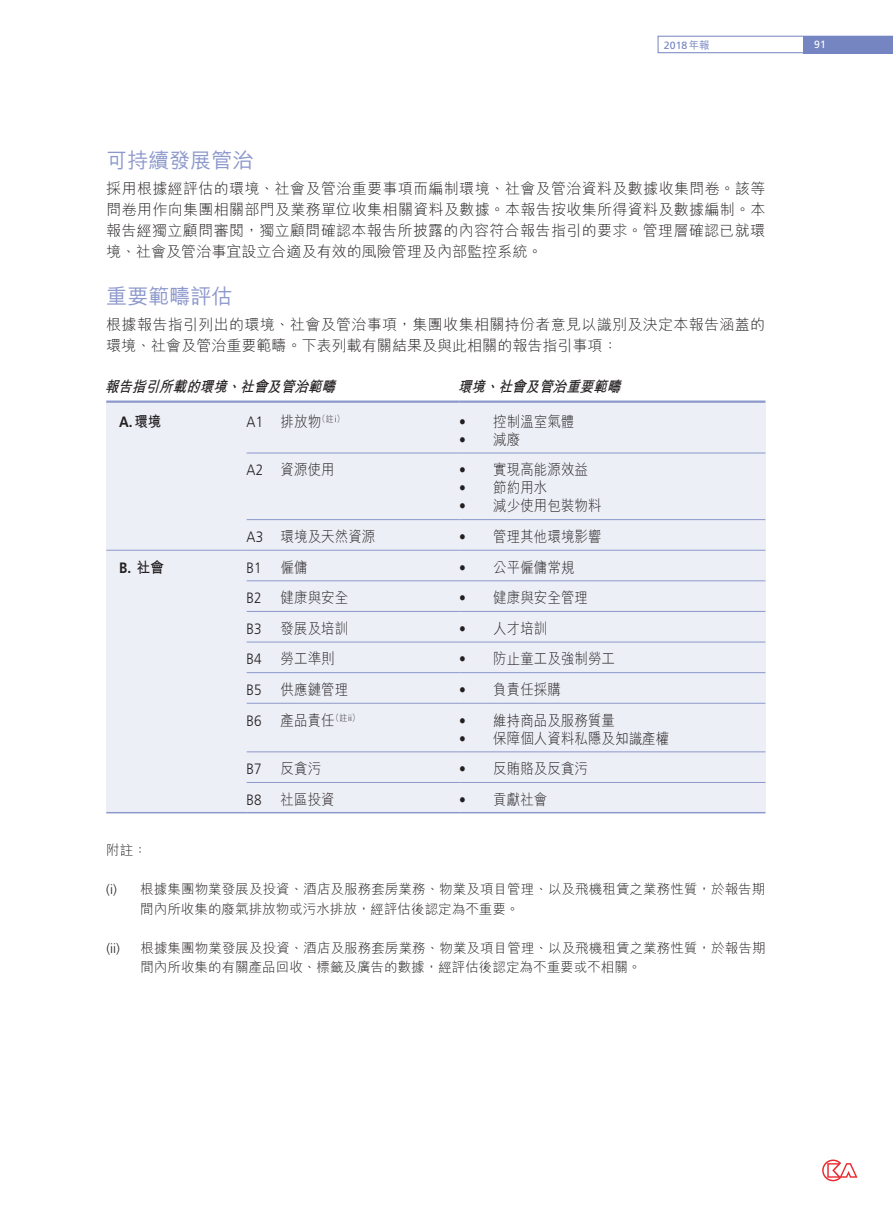
<style>
.page{position:relative;width:893px;height:1212px;background:#fff}
.page>*{position:absolute;margin:0;border:0;box-sizing:border-box;transform-origin:0 0}
.t1{font:500 21px "M Hei HK";letter-spacing:.005em;color:#8d98cc}
.t2{font:300 15px "M Hei HK";letter-spacing:.005em;color:#231f20;scale:.9 1}
.t3{font:300 15px/21px "M Hei HK";letter-spacing:.005em;color:#231f20;text-align:justify}
.t4{font:300 15px/21px "M Hei HK";letter-spacing:.025em;color:#231f20}
.t5{font:italic 700 15px "M Hei HK";color:#231f20;scale:.9 1}
.t6{font:300 15px "Frutiger";letter-spacing:.005em;color:#231f20;scale:.9 1}
.t7{font:700 15px "Frutiger";color:#231f20;scale:.9 1}
.t8{font:300 13.5px/19.5px "M Hei HK";letter-spacing:.005em;color:#231f20}
.t9{font:10.5px "Frutiger";color:#7585c1}
.t10{font:10.5px "Frutiger";color:#fff}
.s1{font-family:"M Hei HK";font-weight:500}
.s2{font-family:"M Hei HK"}
.s3{font-family:"Frutiger"}
</style>
<div class="page">
<svg style="left:822px;top:1159px;width:35px;height:22px"></svg>
<div style="left:803px;top:36px;width:90px;height:17px;background:#7585c1"></div>
<div style="left:658px;top:36px;width:235px;height:17px;border:1px solid #7585c1"></div>
<div style="left:106px;top:402px;width:659px;height:411px;background:#edeff7"></div>
<hr style="left:106px;top:400px;width:353px;height:3px;background:#8d98cc">
<hr style="left:459px;top:400px;width:306px;height:3px;background:#8d98cc">
<hr style="left:247px;top:453px;width:212px;height:1px;background:#8d98cc">
<hr style="left:459px;top:453px;width:306px;height:1px;background:#8d98cc">
<hr style="left:247px;top:519px;width:212px;height:1px;background:#8d98cc">
<hr style="left:459px;top:519px;width:306px;height:1px;background:#8d98cc">
<hr style="left:106px;top:550px;width:141px;height:1px;background:#8d98cc">
<hr style="left:247px;top:550px;width:212px;height:1px;background:#8d98cc">
<hr style="left:459px;top:550px;width:306px;height:1px;background:#8d98cc">
<hr style="left:247px;top:580px;width:212px;height:1px;background:#8d98cc">
<hr style="left:459px;top:580px;width:306px;height:1px;background:#8d98cc">
<hr style="left:247px;top:611px;width:212px;height:1px;background:#8d98cc">
<hr style="left:459px;top:611px;width:306px;height:1px;background:#8d98cc">
<hr style="left:247px;top:642px;width:212px;height:1px;background:#8d98cc">
<hr style="left:459px;top:642px;width:306px;height:1px;background:#8d98cc">
<hr style="left:247px;top:672px;width:212px;height:1px;background:#8d98cc">
<hr style="left:459px;top:672px;width:306px;height:1px;background:#8d98cc">
<hr style="left:247px;top:703px;width:212px;height:1px;background:#8d98cc">
<hr style="left:459px;top:703px;width:306px;height:1px;background:#8d98cc">
<hr style="left:247px;top:751px;width:212px;height:1px;background:#8d98cc">
<hr style="left:459px;top:751px;width:306px;height:1px;background:#8d98cc">
<hr style="left:247px;top:782px;width:212px;height:1px;background:#8d98cc">
<hr style="left:459px;top:782px;width:306px;height:1px;background:#8d98cc">
<hr style="left:106px;top:812px;width:141px;height:1px;background:#8d98cc">
<hr style="left:247px;top:812px;width:212px;height:1px;background:#8d98cc">
<hr style="left:459px;top:812px;width:306px;height:1px;background:#8d98cc">
<p class="t9" style="left:664px;top:39px;width:47px">2018<span class="s1">年報</span></p>
<p class="t10" style="left:814px;top:38px;width:13px">91</p>
<h1 class="t1" style="left:106px;top:145px;width:149px">可持續發展管治</h1>
<p class="t3" style="left:106px;top:177px;width:661px">採用根據經評估的環境、社會及管治重要事項而編制環境、社會及管治資料及數據收集問卷。該等問卷用作向集團相關部門及業務單位收集相關資料及數據。本報告按收集所得資料及數據編制。本報告經獨立顧問審閱，獨立顧問確認本報告所披露的內容符合報告指引的要求。管理層確認已就環境、社會及管治事宜設立合適及有效的風險管理及內部監控系統。</p>
<h1 class="t1" style="left:106px;top:281px;width:128px">重要範疇評估</h1>
<p class="t4" style="left:106px;top:314px;width:661px">根據報告指引列出的環境、社會及管治事項，集團收集相關持份者意見以識別及決定本報告涵蓋的環境、社會及管治重要範疇。下表列載有關結果及與此相關的報告指引事項：</p>
<p class="t5" style="left:105px;top:375px;width:263px">報告指引所載的環境、社會及管治範疇</p>
<p class="t5" style="left:458px;top:375px;width:188px">環境、社會及管治重要範疇</p>
<p class="t7" style="left:119px;top:413px;width:49px">A.<span class="s2">環境</span></p>
<p class="t2" style="left:247px;top:411px;width:110px"><span class="s3">A1</span> 排放物<sup>（註</sup><sup>i</sup><sup>）</sup></p>
<p class="t2" style="left:459px;top:411px;width:130px"><span class="s3">•</span> 控制溫室氣體</p>
<p class="t2" style="left:459px;top:429px;width:69px"><span class="s3">•</span> 減廢</p>
<p class="t2" style="left:247px;top:459px;width:99px"><span class="s3">A2</span> 資源使用</p>
<p class="t2" style="left:459px;top:459px;width:145px"><span class="s3">•</span> 實現高能源效益</p>
<p class="t2" style="left:459px;top:477px;width:99px"><span class="s3">•</span> 節約用水</p>
<p class="t2" style="left:459px;top:495px;width:160px"><span class="s3">•</span> 減少使用包裝物料</p>
<p class="t2" style="left:247px;top:526px;width:145px"><span class="s3">A3</span> 環境及天然資源</p>
<p class="t2" style="left:459px;top:526px;width:160px"><span class="s3">•</span> 管理其他環境影響</p>
<p class="t7" style="left:119px;top:558px;width:51px">B. <span class="s2">社會</span></p>
<p class="t6" style="left:247px;top:559px;width:18px">B1</p>
<p class="t2" style="left:281px;top:556px;width:32px">僱傭</p>
<p class="t2" style="left:459px;top:556px;width:130px"><span class="s3">•</span> 公平僱傭常規</p>
<p class="t6" style="left:247px;top:589px;width:18px">B2</p>
<p class="t2" style="left:281px;top:587px;width:77px">健康與安全</p>
<p class="t2" style="left:459px;top:587px;width:145px"><span class="s3">•</span> 健康與安全管理</p>
<p class="t6" style="left:247px;top:620px;width:18px">B3</p>
<p class="t2" style="left:281px;top:618px;width:77px">發展及培訓</p>
<p class="t2" style="left:459px;top:618px;width:99px"><span class="s3">•</span> 人才培訓</p>
<p class="t6" style="left:247px;top:651px;width:18px">B4</p>
<p class="t2" style="left:281px;top:648px;width:62px">勞工準則</p>
<p class="t2" style="left:459px;top:648px;width:175px"><span class="s3">•</span> 防止童工及強制勞工</p>
<p class="t6" style="left:247px;top:681px;width:18px">B5</p>
<p class="t2" style="left:281px;top:679px;width:77px">供應鏈管理</p>
<p class="t2" style="left:459px;top:679px;width:114px"><span class="s3">•</span> 負責任採購</p>
<p class="t6" style="left:247px;top:712px;width:18px">B6</p>
<p class="t2" style="left:281px;top:709px;width:89px">產品責任<sup>（註</sup><sup>ii</sup><sup>）</sup></p>
<p class="t2" style="left:459px;top:709px;width:175px"><span class="s3">•</span> 維持商品及服務質量</p>
<p class="t2" style="left:459px;top:727px;width:235px"><span class="s3">•</span> 保障個人資料私隱及知識產權</p>
<p class="t6" style="left:247px;top:760px;width:18px">B7</p>
<p class="t2" style="left:281px;top:758px;width:47px">反貪污</p>
<p class="t2" style="left:459px;top:758px;width:145px"><span class="s3">•</span> 反賄賂及反貪污</p>
<p class="t6" style="left:247px;top:791px;width:18px">B8</p>
<p class="t2" style="left:281px;top:789px;width:62px">社區投資</p>
<p class="t2" style="left:459px;top:789px;width:99px"><span class="s3">•</span> 貢獻社會</p>
<p class="t8" style="left:106px;top:840px;width:42px">附註：</p>
<p class="t8" style="left:140px;top:879px;width:627px;text-indent:-34px"><span class="s3">(i)</span> 根據集團物業發展及投資、酒店及服務套房業務、物業及項目管理、以及飛機租賃之業務性質，於報告期間內所收集的廢氣排放物或污水排放，經評估後認定為不重要。</p>
<p class="t8" style="left:140px;top:937px;width:627px;text-indent:-34px"><span class="s3">(ii)</span> 根據集團物業發展及投資、酒店及服務套房業務、物業及項目管理、以及飛機租賃之業務性質，於報告期間內所收集的有關產品回收、標籤及廣告的數據，經評估後認定為不重要或不相關。</p>
</div>
